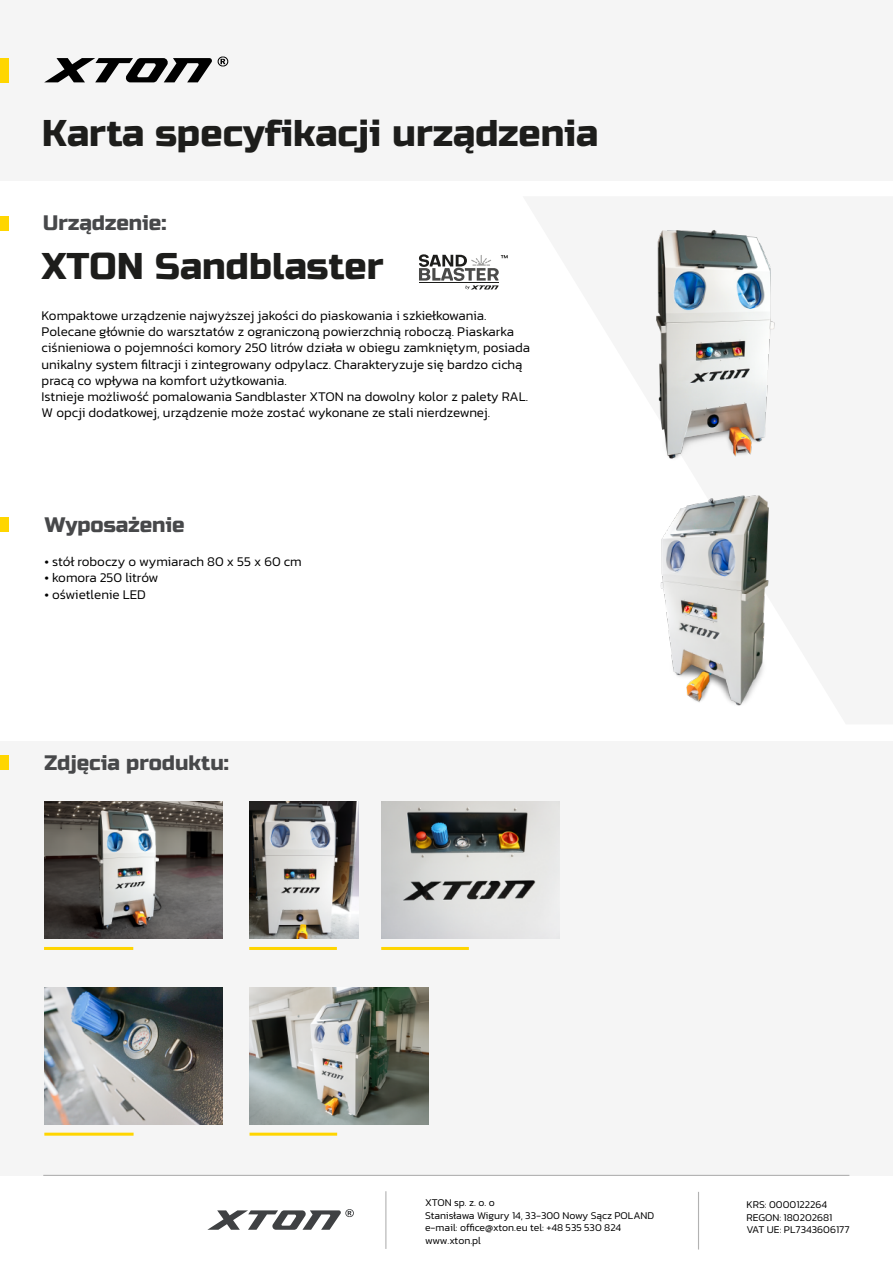
<style>
.page{position:relative;width:893px;height:1263px;background:#fff}
.page>*{position:absolute;margin:0;border:0;box-sizing:border-box;transform-origin:0 0}
.t1{font:37.2px "Russo One";color:#1d1d1b}
.t2{font:21px "Russo One";color:#47484a}
.t3{font:300 13.5px/16.2px "Kanit";color:#000}
.t4{font:300 10.5px/12.6px "Kanit";color:#000}
</style>
<div class="page">
<div style="left:0;top:0;width:893px;height:181px;background:#f5f5f5"></div>
<svg style="left:45px;top:56px;width:183px;height:26px"></svg>
<div style="left:0;top:58px;width:9px;height:24px;background:#ffd600"></div>
<div style="left:0;top:216px;width:9px;height:14px;background:#ffd600"></div>
<div style="left:0;top:741px;width:893px;height:434px;background:#f5f5f5"></div>
<img style="left:249px;top:802px;width:109px;height:136px">
<div style="left:0;top:755px;width:9px;height:14px;background:#ffd600"></div>
<img style="left:44px;top:802px;width:179px;height:136px">
<hr style="left:44px;top:947px;width:89px;height:3px;background:#ffd500">
<hr style="left:249px;top:947px;width:88px;height:3px;background:#ffd500">
<hr style="left:381px;top:947px;width:88px;height:3px;background:#ffd500">
<img style="left:44px;top:987px;width:179px;height:137px">
<img style="left:381px;top:802px;width:179px;height:136px">
<img style="left:250px;top:988px;width:178px;height:136px">
<hr style="left:44px;top:1133px;width:90px;height:3px;background:#ffd500">
<hr style="left:250px;top:1133px;width:87px;height:3px;background:#ffd500">
<hr style="left:385px;top:1191px;width:1px;height:58px;background:#b2b2b2">
<hr style="left:698px;top:1192px;width:1px;height:57px;background:#b2b2b2">
<svg style="left:207px;top:1209px;width:147px;height:21px"></svg>
<hr style="left:43px;top:1175px;width:806px;height:1px;background:#b2b2b2">
<div style="left:0;top:517px;width:9px;height:15px;background:#ffd600"></div>
<svg style="left:419px;top:254px;width:89px;height:35px"></svg>
<img style="left:660px;top:495px;width:109px;height:211px">
<img style="left:656px;top:229px;width:119px;height:230px">
<h1 class="t1" style="left:42px;top:112px;width:558px">Karta specyfikacji urządzenia</h1>
<h2 class="t2" style="left:43px;top:211px;width:125px">Urządzenie:</h2>
<h1 class="t1" style="left:42px;top:244px;width:343px">XTON Sandblaster</h1>
<p class="t3" style="left:42px;top:307px;width:490px">Kompaktowe urządzenie najwyższej jakości do piaskowania i szkiełkowania.<br>Polecane głównie do warsztatów z ograniczoną powierzchnią roboczą. Piaskarka ciśnieniowa o pojemności komory 250 litrów działa w obiegu zamkniętym, posiada unikalny system filtracji i zintegrowany odpylacz. Charakteryzuje się bardzo cichą pracą co wpływa na komfort użytkowania.<br>Istnieje możliwość pomalowania Sandblaster XTON na dowolny kolor z palety RAL.<br>W opcji dodatkowej, urządzenie może zostać wykonane ze stali nierdzewnej.</p>
<h2 class="t2" style="left:45px;top:513px;width:141px">Wyposażenie</h2>
<p class="t3" style="left:45px;top:553px;width:259px">• stół roboczy o wymiarach 80 x 55 x 60 cm</p>
<p class="t3" style="left:45px;top:570px;width:115px">• komora 250 litrów</p>
<p class="t3" style="left:45px;top:586px;width:103px">• oświetlenie LED</p>
<h2 class="t2" style="left:44px;top:750px;width:186px">Zdjęcia produktu:</h2>
<p class="t4" style="left:425px;top:1196px;width:231px">XTON sp. z. o. o<br>Stanisława Wigury 14, 33-300 Nowy Sącz POLAND e-mail: office@xton.eu tel: +48 535 530 824 www.xton.pl</p>
<p class="t4" style="left:746px;top:1198px;width:105px">KRS: 0000122264<br>REGON: 180202681<br>VAT UE: PL7343606177</p>
</div>
